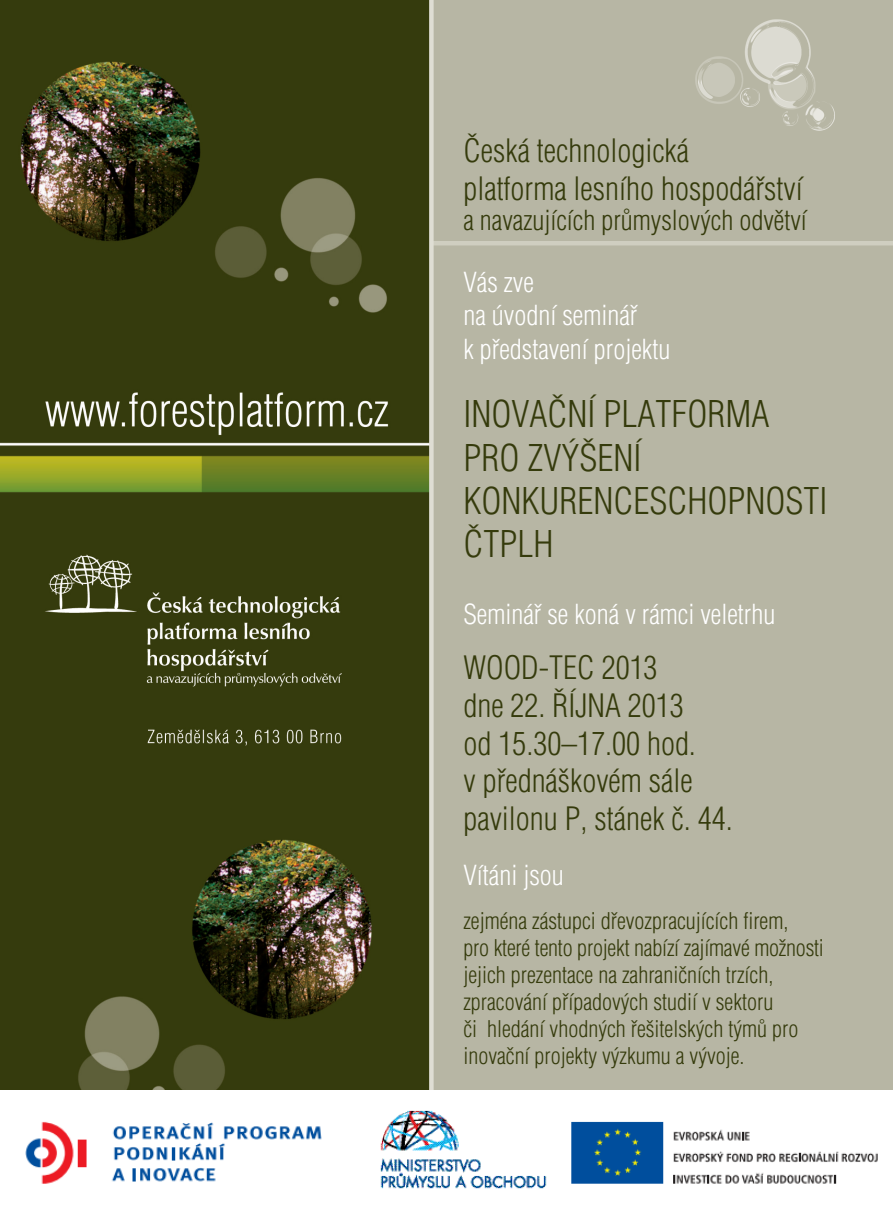
<style>
.page{position:relative;width:893px;height:1212px;background:#fff}
.page>*{position:absolute;margin:0;border:0;box-sizing:border-box;transform-origin:0 0}
.KP_TEXT{font:300 condensed 36px/43.2px "Helvetica CE";color:#353b0c}
.KP_TEXT-2{font:300 condensed 31.5px/37.8px "Helvetica CE";color:#353b0c}
.KP_TEXT-3{font:300 condensed 27px/33.3px "Helvetica CE";color:#fff}
.KP_TEXT-4{font:300 condensed 27px "Helvetica CE";color:#353b0c}
.KP_TEXT-5{font:300 condensed 22.5px/27px "Helvetica CE";color:#353b0c}
</style>
<div class="page">
<div style="left:419px;top:0;width:474px;height:1212px;background:#b7b6a4"></div>
<img style="left:0;top:0;width:429px;height:1090px">
<img style="left:695px;top:19px;width:140px;height:112px">
<hr style="left:431px;top:241px;width:462px;height:4px;background:#cfcec0">
<div style="left:429px;top:0;width:5px;height:1212px;background:#dfded4"></div>
<img style="left:25px;top:1090px;width:868px;height:122px">
<svg style="left:0;top:35px;width:835px;height:12px"></svg>
<p class="KP_TEXT-2" style="left:463px;top:131px;width:341px">Česká technologická<br>platforma lesního hospodářství</p>
<p class="KP_TEXT-4" style="left:463px;top:204px;width:345px">a navazujících průmyslových odvětví</p>
<p class="KP_TEXT-3" style="left:463px;top:266px;width:208px">Vás zve<br>na úvodní seminář<br>k představení projektu</p>
<p class="KP_TEXT" style="left:463px;top:393px;width:366px">INOVAČNÍ PLATFORMA<br>PRO ZVÝŠENÍ<br>KONKURENCESCHOPNOSTI<br>ČTPLH</p>
<p class="KP_TEXT-3" style="left:463px;top:598px;width:313px">Seminář se koná v rámci veletrhu</p>
<p class="KP_TEXT-2" style="left:463px;top:649px;width:271px">WOOD-TEC 2013<br>dne 22. ŘÍJNA 2013<br>od 15.30–17.00 hod.<br>v přednáškovém sále pavilonu P, stánek č. 44.</p>
<p class="KP_TEXT-3" style="left:463px;top:859px;width:102px">Vítáni jsou</p>
<p class="KP_TEXT-5" style="left:463px;top:908px;width:362px">zejména zástupci dřevozpracujících firem,<br>pro které tento projekt nabízí zajímavé možnosti jejich prezentace na zahraničních trzích, zpracování případových studií v sektoru<br>či hledání vhodných řešitelských týmů pro inovační projekty výzkumu a vývoje.</p>
</div>
